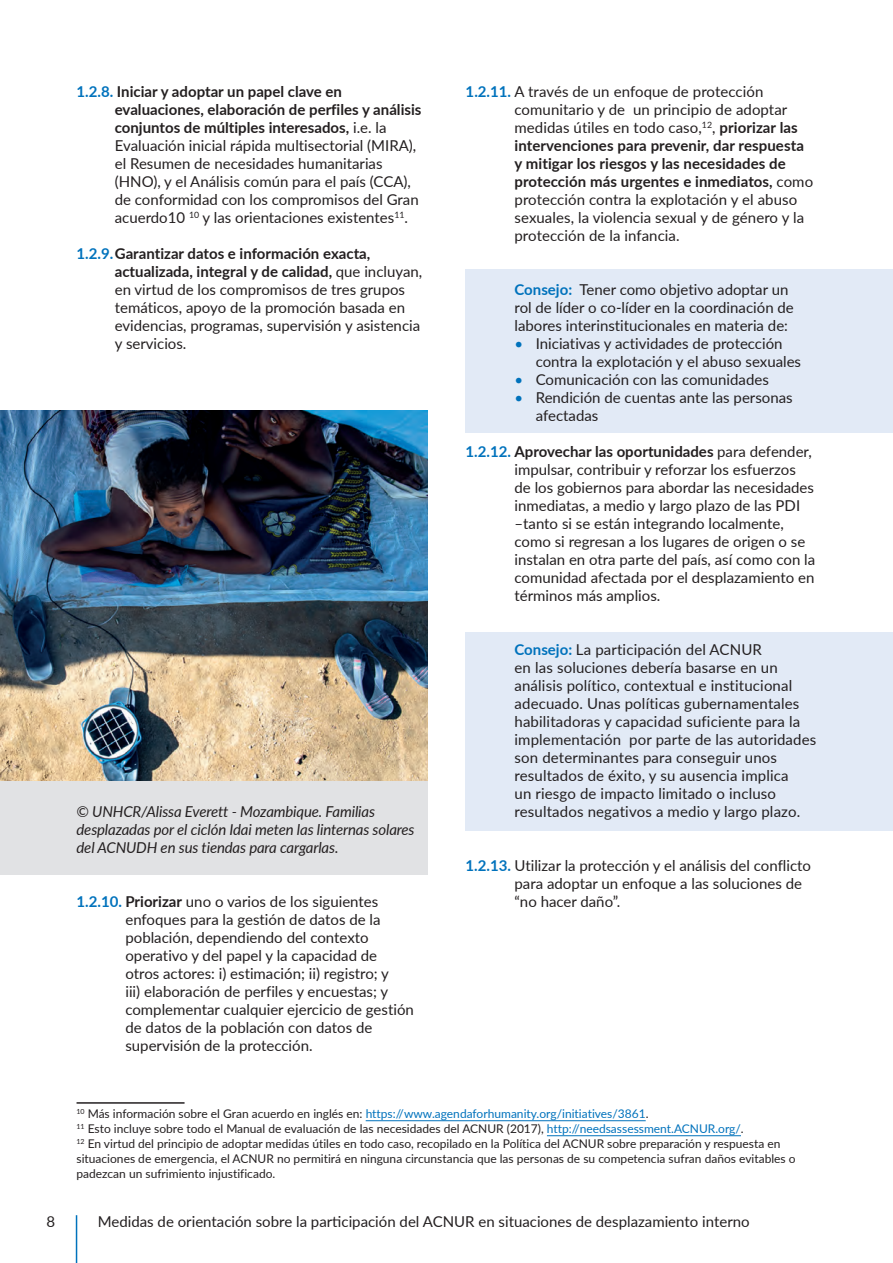
<style>
.page{position:relative;width:893px;height:1263px;background:#fff}
.page>*{position:absolute;margin:0;border:0;box-sizing:border-box;transform-origin:0 0}
.t1{font:15px/18px "Lato";color:#231f20}
.t2{font:italic 15px/18px "Lato";letter-spacing:-.01em;color:#231f20}
.t3{font:12px/15px "Lato";color:#231f20}
.s1{font-weight:700;color:#0072bc}
.s2{font-weight:700}
.s3{color:#0072bc}
</style>
<div class="page">
<hr style="left:76px;top:1215px;width:1px;height:48px;background:#0072bc">
<div style="left:465px;top:269px;width:428px;height:164px;background:#e2eaf6"></div>
<div style="left:466px;top:632px;width:427px;height:199px;background:#e2eaf6"></div>
<hr style="left:77px;top:1102px;width:108px;height:2px;background:#231f20">
<hr style="left:366px;top:1120px;width:280px;height:1px;background:#0072bc">
<hr style="left:547px;top:1135px;width:194px;height:1px;background:#0072bc">
<img style="left:0;top:410px;width:427px;height:371px">
<div style="left:0;top:781px;width:427px;height:93px;background:#e1e2e4"></div>
<p class="t1" style="left:115px;top:82px;width:308px;text-indent:-38px"><span class="s1">1.2.8.</span> <span class="s2">Iniciar y adoptar un papel clave en evaluaciones, elaboración de perfiles y análisis conjuntos de múltiples interesados,</span> i.e. la Evaluación inicial rápida multisectorial (MIRA), el Resumen de necesidades humanitarias (HNO), y el Análisis común para el país (CCA), de conformidad con los compromisos del Gran acuerdo10 <sup>10</sup> y las orientaciones existentes<sup>11</sup>.</p>
<p class="t1" style="left:115px;top:244px;width:309px;text-indent:-38px"><span class="s1">1.2.9.</span><span class="s2">Garantizar datos e información exacta, actualizada, integral y de calidad,</span> que incluyan, en virtud de los compromisos de tres grupos temáticos, apoyo de la promoción basada en evidencias, programas, supervisión y asistencia y servicios.</p>
<p class="t2" style="left:77px;top:802px;width:340px">© UNHCR/Alissa Everett - Mozambique. Familias desplazadas por el ciclón Idai meten las linternas solares del ACNUDH en sus tiendas para cargarlas.</p>
<p class="t1" style="left:125px;top:892px;width:290px;text-indent:-49px"><span class="s1">1.2.10.</span> <span class="s2">Priorizar</span> uno o varios de los siguientes enfoques para la gestión de datos de la población, dependiendo del contexto operativo y del papel y la capacidad de otros actores: i) estimación; ii) registro; y<br>iii) elaboración de perfiles y encuestas; y complementar cualquier ejercicio de gestión de datos de la población con datos de supervisión de la protección.</p>
<p class="t1" style="left:514px;top:82px;width:300px;text-indent:-49px"><span class="s1">1.2.11.</span> A través de un enfoque de protección comunitario y de un principio de adoptar medidas útiles en todo caso,<sup>12</sup>, <span class="s2">priorizar las intervenciones para prevenir, dar respuesta y mitigar los riesgos y las necesidades de protección más urgentes e inmediatos,</span> como protección contra la explotación y el abuso sexuales, la violencia sexual y de género y la protección de la infancia.</p>
<p class="t1" style="left:514px;top:280px;width:281px"><span class="s1">Consejo:</span> Tener como objetivo adoptar un rol de líder o co-líder en la coordinación de labores interinstitucionales en materia de:</p>
<p class="t1" style="left:536px;top:334px;width:267px;text-indent:-21px"><span class="s3">•</span> Iniciativas y actividades de protección contra la explotación y el abuso sexuales</p>
<p class="t1" style="left:514px;top:370px;width:256px"><span class="s3">•</span> Comunicación con las comunidades</p>
<p class="t1" style="left:536px;top:388px;width:258px;text-indent:-21px"><span class="s3">•</span> Rendición de cuentas ante las personas afectadas</p>
<p class="t1" style="left:514px;top:442px;width:302px;text-indent:-49px"><span class="s1">1.2.12.</span> <span class="s2">Aprovechar las oportunidades</span> para defender, impulsar, contribuir y reforzar los esfuerzos de los gobiernos para abordar las necesidades inmediatas, a medio y largo plazo de las PDI –tanto si se están integrando localmente, como si regresan a los lugares de origen o se instalan en otra parte del país, así como con la comunidad afectada por el desplazamiento en términos más amplios.</p>
<p class="t1" style="left:514px;top:640px;width:303px"><span class="s1">Consejo:</span> La participación del ACNUR<br>en las soluciones debería basarse en un análisis político, contextual e institucional adecuado. Unas políticas gubernamentales habilitadoras y capacidad suficiente para la implementación por parte de las autoridades son determinantes para conseguir unos resultados de éxito, y su ausencia implica<br>un riesgo de impacto limitado o incluso resultados negativos a medio y largo plazo.</p>
<p class="t1" style="left:514px;top:856px;width:298px;text-indent:-49px"><span class="s1">1.2.13.</span> Utilizar la protección y el análisis del conflicto para adoptar un enfoque a las soluciones de “no hacer daño”.</p>
<p class="t3" style="left:77px;top:1105px;width:721px"><sup>10</sup> Más información sobre el Gran acuerdo en inglés en: <span class="s3">https://www.agendaforhumanity.org/initiatives/3861</span>.<br><sup>11</sup> Esto incluye sobre todo el Manual de evaluación de las necesidades del ACNUR (2017), <span class="s3">http://needsassessment.ACNUR.org/</span>.<br><sup>12</sup> En virtud del principio de adoptar medidas útiles en todo caso, recopilado en la Política del ACNUR sobre preparación y respuesta en situaciones de emergencia, el ACNUR no permitirá en ninguna circunstancia que las personas de su competencia sufran daños evitables o padezcan un sufrimiento injustificado.</p>
<p class="t1" style="left:47px;top:1212px;width:10px">8</p>
<p class="t1" style="left:98px;top:1212px;width:653px">Medidas de orientación sobre la participación del ACNUR en situaciones de desplazamiento interno</p>
</div>
